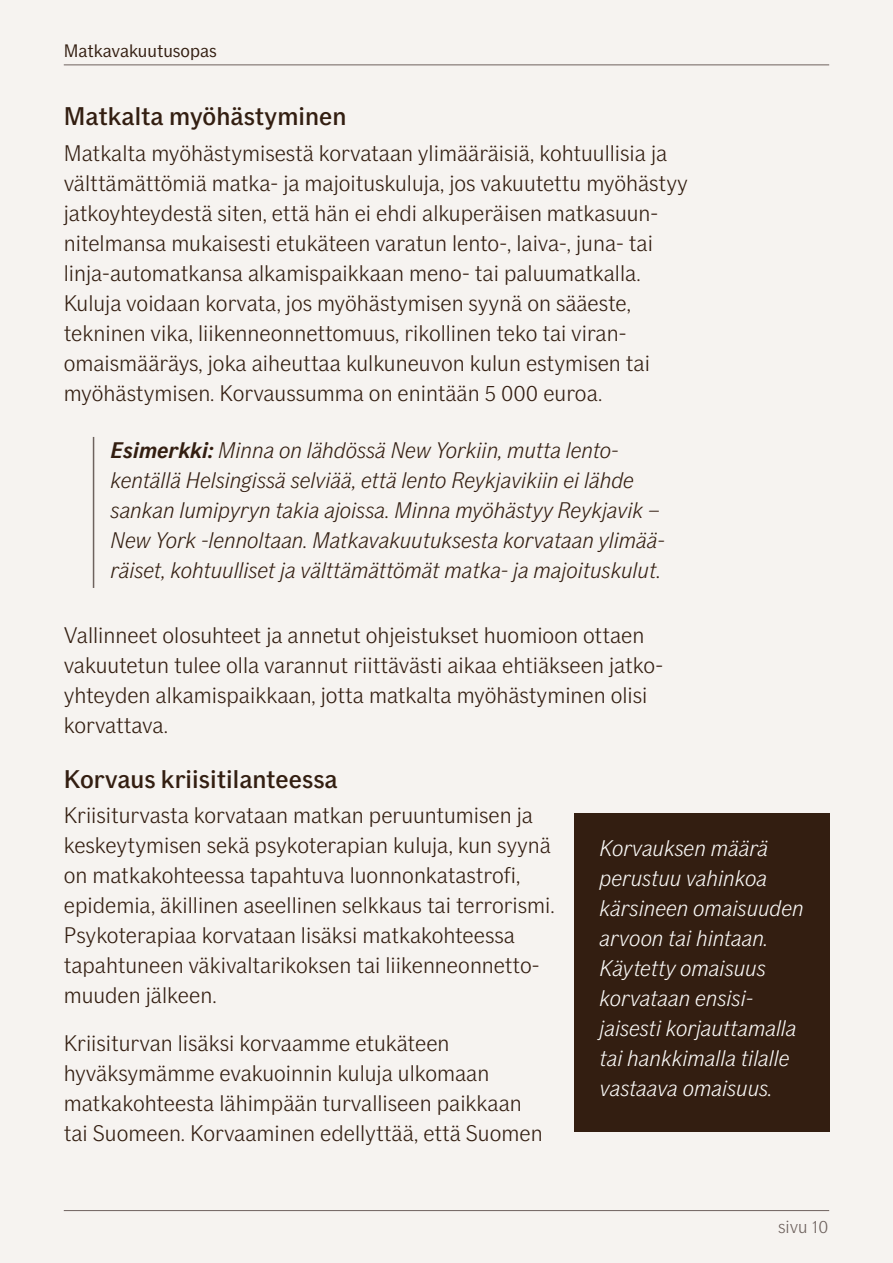
<style>
.page{position:relative;width:893px;height:1263px;background:#f6f3f0}
.page>*{position:absolute;margin:0;border:0;box-sizing:border-box;transform-origin:0 0}
.t1{font:500 25.5px "If Sans";color:#331e11}
.t2{font:300 22.5px/30px "If Sans";color:#331e11}
.t3{font:italic 300 22.5px/30px "If Sans";color:#331e11}
.t4{font:italic 300 22.5px/30px "If Sans";color:#faf9f7}
.t5{font:18px "If Sans";color:#331e11}
.t6{font:300 18px "If Sans";color:#6e625e}
.s1{font-weight:700}
</style>
<div class="page">
<hr style="left:64px;top:64px;width:765px;height:1px;background:#6e625e">
<hr style="left:64px;top:1210px;width:765px;height:1px;background:#6e625e">
<hr style="left:93px;top:437px;width:1px;height:151px;background:#6e625e">
<div style="left:574px;top:813px;width:255px;height:318px;background:#331e11"></div>
<p class="t5" style="left:64px;top:40px;width:155px">Matkavakuutusopas</p>
<p class="t1" style="left:64px;top:102px;width:284px">Matkalta myöhästyminen</p>
<p class="t2" style="left:64px;top:138px;width:626px">Matkalta myöhästymisestä korvataan ylimääräisiä, kohtuullisia ja välttämättömiä matka- ja majoituskuluja, jos vakuutettu myöhästyy jatkoyhteydestä siten, että hän ei ehdi alkuperäisen matkasuun&shy;nitelmansa mukaisesti etukäteen varatun lento-, laiva-, juna- tai linja-automatkansa alkamispaikkaan meno- tai paluumatkalla.<br>Kuluja voidaan korvata, jos myöhästymisen syynä on sääeste, tekninen vika, liikenneonnettomuus, rikollinen teko tai viran&shy;omaismääräys, joka aiheuttaa kulkuneuvon kulun estymisen tai myöhästymisen. Korvaussumma on enintään 5 000 euroa.</p>
<p class="t3" style="left:111px;top:435px;width:556px"><span class="s1">Esimerkki:</span> Minna on lähdössä New Yorkiin, mutta lento&shy;kentällä Helsingissä selviää, että lento Reykjavikiin ei lähde sankan lumipyryn takia ajoissa. Minna myöhästyy Reykjavik – New York -lennoltaan. Matkavakuutuksesta korvataan ylimää&shy;räiset, kohtuulliset ja välttämättömät matka- ja majoituskulut.</p>
<p class="t2" style="left:64px;top:620px;width:601px">Vallinneet olosuhteet ja annetut ohjeistukset huomioon ottaen vakuutetun tulee olla varannut riittävästi aikaa ehtiäkseen jatko&shy;yhteyden alkamispaikkaan, jotta matkalta myöhästyminen olisi korvattava.</p>
<p class="t1" style="left:64px;top:764px;width:276px">Korvaus kriisitilanteessa</p>
<p class="t2" style="left:64px;top:800px;width:492px">Kriisiturvasta korvataan matkan peruuntumisen ja keskeytymisen sekä psykoterapian kuluja, kun syynä on matkakohteessa tapahtuva luonnonkatastrofi, epidemia, äkillinen aseellinen selkkaus tai terrorismi.<br>Psykoterapiaa korvataan lisäksi matkakohteessa tapahtuneen väkivaltarikoksen tai liikenneonnetto&shy;muuden jälkeen.</p>
<p class="t2" style="left:64px;top:1028px;width:480px">Kriisiturvan lisäksi korvaamme etukäteen hyväksymämme evakuoinnin kuluja ulkomaan matkakohteesta lähimpään turvalliseen paikkaan tai Suomeen. Korvaaminen edellyttää, että Suomen</p>
<p class="t4" style="left:600px;top:833px;width:206px">Korvauksen määrä perustuu vahinkoa kärsineen omaisuuden arvoon tai hintaan.<br>Käytetty omaisuus korvataan ensisi&shy;jaisesti korjauttamalla tai hankkimalla tilalle vastaava omaisuus.</p>
<p class="t6" style="left:778px;top:1217px;width:52px">sivu 10</p>
</div>
